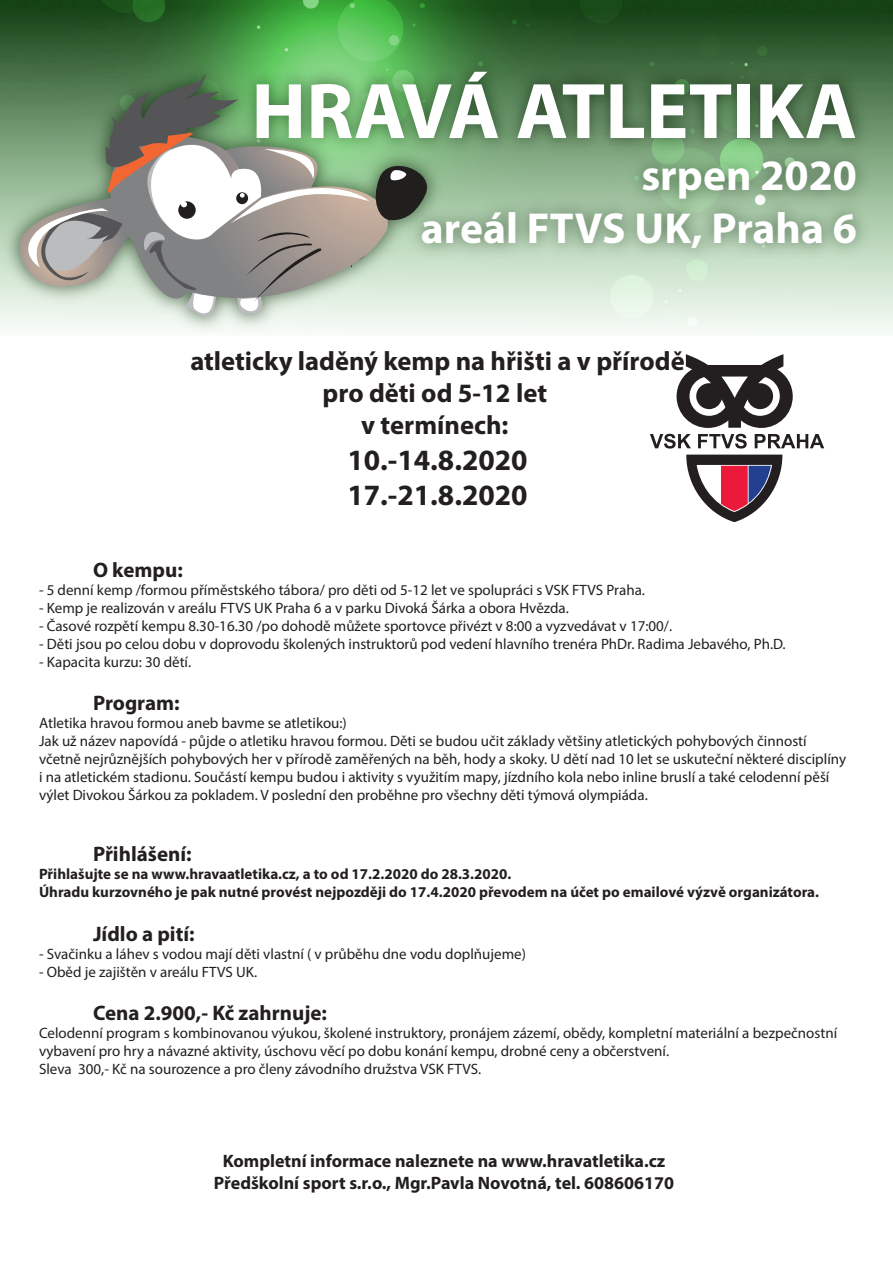
<style>
.page{position:relative;width:893px;height:1263px;background:#fff}
.page>*{position:absolute;margin:0;border:0;box-sizing:border-box;transform-origin:0 0}
.t1{font:700 79.5px "Myriad Pro";color:#fff}
.t2{font:700 43.5px/52.2px "Myriad Pro";color:#fff;text-align:right}
.t3{font:700 29.55px/35.5px "Myriad Pro";color:#231f20}
.t4{font:700 26.55px/32px "Myriad Pro";color:#231f20;text-align:center}
.t5{font:700 21px "Myriad Pro";color:#231f20}
.t6{font:700 18px/21.6px "Myriad Pro";color:#231f20;text-align:center}
.t7{font:15px/18px "Myriad Pro";color:#231f20}
.t8{font:700 15px/18px "Myriad Pro";color:#231f20}
</style>
<div class="page">
<svg style="left:0;top:0;width:893px;height:332px;background:#6e996e"></svg>
<img style="left:0;top:51px;width:450px;height:281px">
<svg style="left:16px;top:74px;width:420px;height:245px;background:#9fab9c"></svg>
<img style="left:228px;top:48px;width:652px;height:229px">
<svg style="left:677px;top:354px;width:116px;height:74px"></svg>
<svg style="left:686px;top:455px;width:96px;height:67px"></svg>
<svg style="left:650px;top:434px;width:41px;height:15px"></svg>
<svg style="left:698px;top:434px;width:49px;height:15px"></svg>
<svg style="left:755px;top:434px;width:69px;height:14px"></svg>
<h1 class="t1" style="left:251px;top:59px;width:607px">HRAVÁ ATLETIKA</h1>
<h2 class="t2" style="left:421px;top:148px;width:438px">srpen 2020<br>areál FTVS UK, Praha 6</h2>
<h3 class="t4" style="left:190px;top:344px;width:496px">atleticky laděný kemp na hřišti a v přírodě pro děti od 5-12 let<br>v termínech:</h3>
<h3 class="t3" style="left:347px;top:441px;width:182px">10.-14.8.2020<br>17.-21.8.2020</h3>
<h3 class="t5" style="left:93px;top:556px;width:91px">O kempu:</h3>
<p class="t7" style="left:39px;top:581px;width:607px">- 5 denní kemp /formou příměstského tábora/ pro děti od 5-12 let ve spolupráci s VSK FTVS Praha.</p>
<p class="t7" style="left:39px;top:599px;width:531px">- Kemp je realizován v areálu FTVS UK Praha 6 a v parku Divoká Šárka a obora Hvězda.</p>
<p class="t7" style="left:39px;top:617px;width:635px">- Časové rozpětí kempu 8.30-16.30 /po dohodě můžete sportovce přivézt v 8:00 a vyzvedávat v 17:00/.</p>
<p class="t7" style="left:39px;top:635px;width:748px">- Děti jsou po celou dobu v doprovodu školených instruktorů pod vedení hlavního trenéra PhDr. Radima Jebavého, Ph.D.</p>
<p class="t7" style="left:39px;top:653px;width:154px">- Kapacita kurzu: 30 dětí.</p>
<h3 class="t5" style="left:93px;top:689px;width:88px">Program:</h3>
<p class="t7" style="left:39px;top:714px;width:809px">Atletika hravou formou aneb bavme se atletikou:)<br>Jak už název napovídá - půjde o atletiku hravou formou. Děti se budou učit základy většiny atletických pohybových činností včetně nejrůznějších pohybových her v přírodě zaměřených na běh, hody a skoky. U dětí nad 10 let se uskuteční některé disciplíny i na atletickém stadionu. Součástí kempu budou i aktivity s využitím mapy, jízdního kola nebo inline bruslí a také celodenní pěší výlet Divokou Šárkou za pokladem. V poslední den proběhne pro všechny děti týmová olympiáda.</p>
<h3 class="t5" style="left:93px;top:841px;width:100px">Přihlášení:</h3>
<p class="t8" style="left:39px;top:865px;width:782px">Přihlašujte se na www.hravaatletika.cz, a to od 17.2.2020 do 28.3.2020.<br>Úhradu kurzovného je pak nutné provést nejpozději do 17.4.2020 převodem na účet po emailové výzvě organizátora.</p>
<h3 class="t5" style="left:93px;top:920px;width:103px">Jídlo a pití:</h3>
<p class="t7" style="left:39px;top:944px;width:488px">- Svačinku a láhev s vodou mají děti vlastní ( v průběhu dne vodu doplňujeme)</p>
<p class="t7" style="left:39px;top:962px;width:220px">- Oběd je zajištěn v areálu FTVS UK.</p>
<h3 class="t5" style="left:93px;top:999px;width:236px">Cena 2.900,- Kč zahrnuje:</h3>
<p class="t7" style="left:39px;top:1023px;width:800px">Celodenní program s kombinovanou výukou, školené instruktory, pronájem zázemí, obědy, kompletní materiální a bezpečnostní vybavení pro hry a návazné aktivity, úschovu věcí po dobu konání kempu, drobné ceny a občerstvení.<br>Sleva 300,- Kč na sourozence a pro členy závodního družstva VSK FTVS.</p>
<p class="t6" style="left:214px;top:1150px;width:462px">Kompletní informace naleznete na www.hravatletika.cz<br>Předškolní sport s.r.o., Mgr.Pavla Novotná, tel. 608606170</p>
</div>
